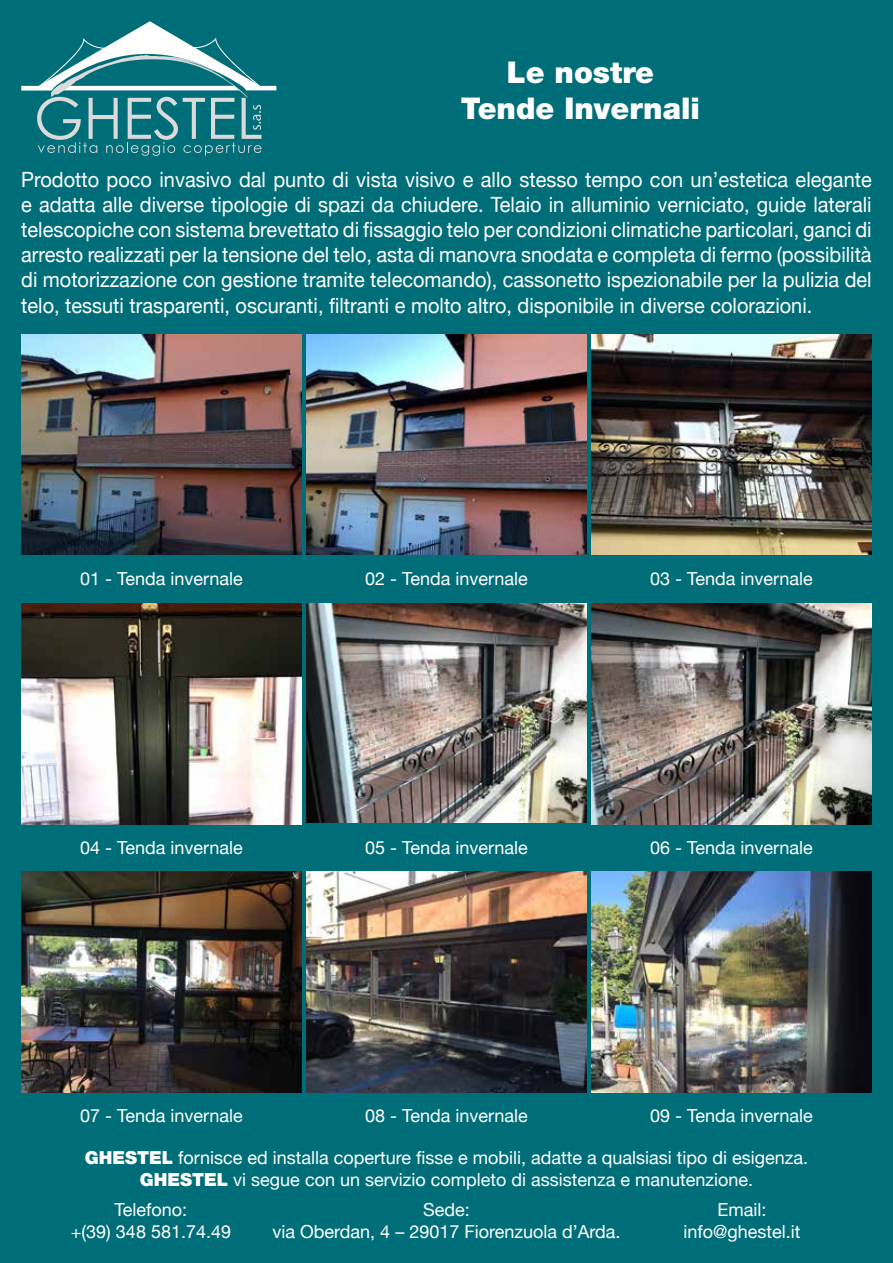
<style>
.page{position:relative;width:893px;height:1263px;background:#006e79}
.page>*{position:absolute;margin:0;border:0;box-sizing:border-box;transform-origin:0 0}
.t1{font:900 30px/36px "Helvetica Neue";color:#fff;text-align:center}
.t2{font:21px/25.2px "Helvetica Neue";color:#fff;text-align:justify;scale:.95 1}
.t3{font:18px/21.6px "Helvetica Neue";color:#fff;text-align:center}
.s1{font-weight:900}
</style>
<div class="page">
<svg style="left:21px;top:21px;width:255px;height:135px"></svg>
<img style="left:306px;top:334px;width:281px;height:221px">
<img style="left:21px;top:334px;width:281px;height:221px">
<img style="left:591px;top:334px;width:281px;height:221px">
<img style="left:306px;top:603px;width:281px;height:219px">
<img style="left:21px;top:603px;width:281px;height:221px">
<img style="left:591px;top:603px;width:281px;height:221px">
<img style="left:306px;top:872px;width:281px;height:220px">
<img style="left:21px;top:872px;width:281px;height:220px">
<img style="left:591px;top:872px;width:281px;height:220px">
<h1 class="t1" style="left:461px;top:54px;width:240px">Le nostre<br>Tende Invernali</h1>
<p class="t2" style="left:21px;top:168px;width:897px">Prodotto poco invasivo dal punto di vista visivo e allo stesso tempo con un’estetica elegante e adatta alle diverse tipologie di spazi da chiudere. Telaio in alluminio verniciato, guide laterali telescopiche con sistema brevettato di fissaggio telo per condizioni climatiche particolari, ganci di arresto realizzati per la tensione del telo, asta di manovra snodata e completa di fermo (possibilità di motorizzazione con gestione tramite telecomando), cassonetto ispezionabile per la pulizia del telo, tessuti trasparenti, oscuranti, filtranti e molto altro, disponibile in diverse colorazioni.</p>
<p class="t3" style="left:80px;top:569px;width:164px">01 - Tenda invernale</p>
<p class="t3" style="left:365px;top:569px;width:164px">02 - Tenda invernale</p>
<p class="t3" style="left:650px;top:569px;width:164px">03 - Tenda invernale</p>
<p class="t3" style="left:80px;top:838px;width:164px">04 - Tenda invernale</p>
<p class="t3" style="left:365px;top:838px;width:164px">05 - Tenda invernale</p>
<p class="t3" style="left:650px;top:838px;width:164px">06 - Tenda invernale</p>
<p class="t3" style="left:80px;top:1106px;width:164px">07 - Tenda invernale</p>
<p class="t3" style="left:365px;top:1106px;width:164px">08 - Tenda invernale</p>
<p class="t3" style="left:650px;top:1106px;width:164px">09 - Tenda invernale</p>
<p class="t3" style="left:85px;top:1148px;width:725px"><span class="s1">GHESTEL</span> fornisce ed installa coperture fisse e mobili, adatte a qualsiasi tipo di esigenza.<br><span class="s1">GHESTEL</span> vi segue con un servizio completo di assistenza e manutenzione.</p>
<p class="t3" style="left:273px;top:1200px;width:349px">Sede:<br>via Oberdan, 4 – 29017 Fiorenzuola d’Arda.</p>
<p class="t3" style="left:71px;top:1200px;width:162px">Telefono:<br>+(39) 348 581.74.49</p>
<p class="t3" style="left:683px;top:1200px;width:119px">Email: info@ghestel.it</p>
</div>
